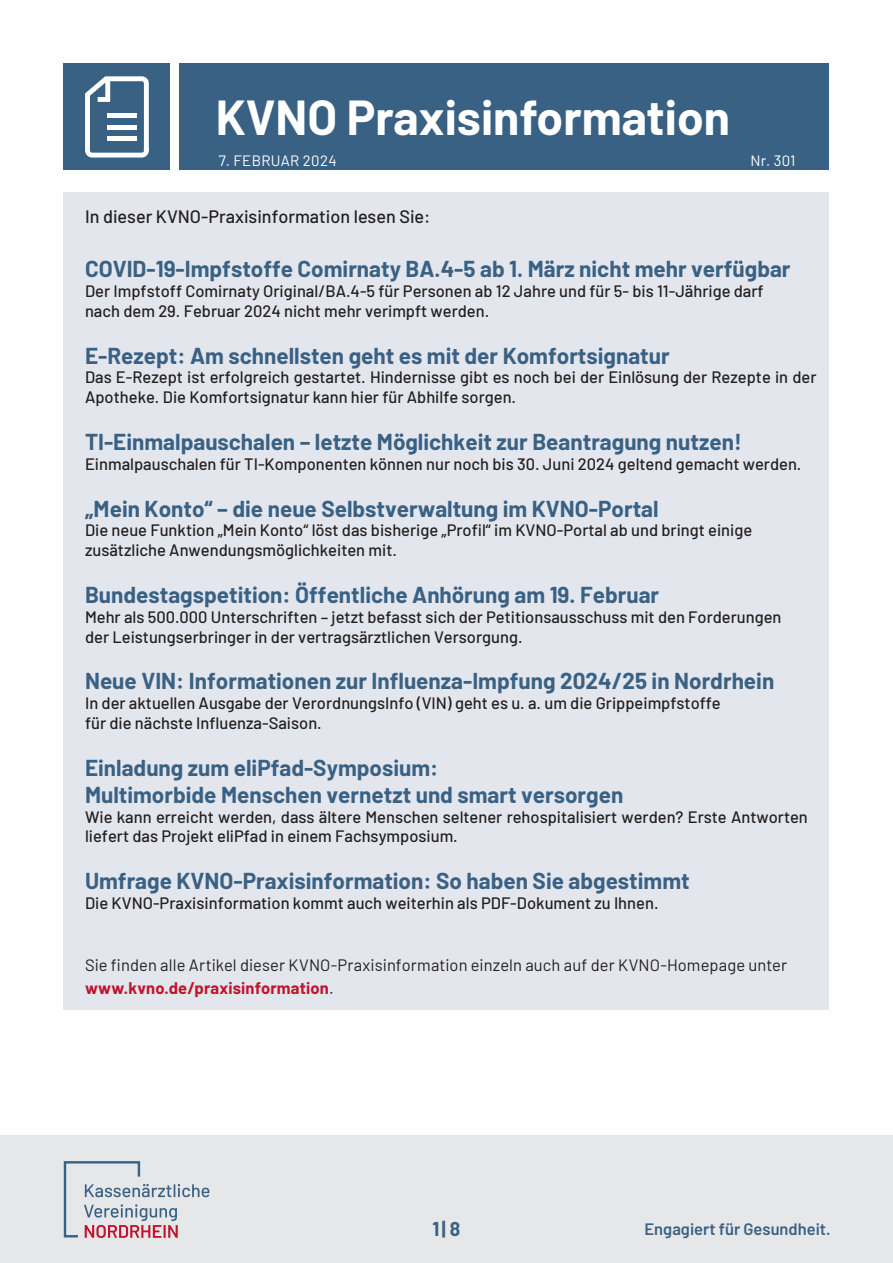
<style>
.page{position:relative;width:893px;height:1263px;background:#fff}
.page>*{position:absolute;margin:0;border:0;box-sizing:border-box;transform-origin:0 0}
.t1{font:700 48px "Barlow";color:#fff}
._1_0_-_Fließtext___11_15{font:700 22.5px "Barlow";color:#396184}
.t2{font:700 19.5px "Barlow";color:#396184}
._1_0_-_Fließtext___11_15-2{font:500 18px "Barlow";color:#231f20}
._1_0_-_Fließtext___11_15-3{font:500 16.5px/19.8px "Barlow";color:#231f20}
._1_0_-_Fließtext___11_15-4{font:16.5px/22.5px "Barlow";letter-spacing:.005em;color:#231f20}
.t3{font:600 16.5px "Barlow";color:#396184}
.t4{font:15px "Barlow";letter-spacing:.02em;color:#fff}
.s1{font-weight:700;color:#c0142e}
</style>
<div class="page">
<div style="left:180px;top:64px;width:649px;height:106px;background:#396184"></div>
<div style="left:64px;top:64px;width:106px;height:106px;background:#396184"></div>
<svg style="left:85px;top:76px;width:64px;height:82px"></svg>
<div style="left:107px;top:113px;width:30px;height:5px;background:#fff"></div>
<div style="left:107px;top:125px;width:30px;height:5px;background:#fff"></div>
<div style="left:107px;top:136px;width:30px;height:5px;background:#fff"></div>
<div style="left:0;top:1135px;width:893px;height:128px;background:#e6e7e9"></div>
<svg style="left:64px;top:1161px;width:145px;height:77px"></svg>
<div style="left:64px;top:192px;width:765px;height:818px;background:#e4e6ed"></div>
<h1 class="t1" style="left:216px;top:82px;width:516px">KVNO Praxisinformation</h1>
<p class="t4" style="left:219px;top:149px;width:119px">7. FEBRUAR 2024</p>
<p class="t4" style="left:750px;top:149px;width:47px">Nr. 301</p>
<p class="_1_0_-_Fließtext___11_15-2" style="left:85px;top:204px;width:347px">In dieser KVNO-Praxisinformation lesen Sie:</p>
<p class="_1_0_-_Fließtext___11_15" style="left:85px;top:252px;width:707px">COVID-19-Impfstoffe Comirnaty BA.4-5 ab 1. März nicht mehr verfügbar</p>
<p class="_1_0_-_Fließtext___11_15-3" style="left:85px;top:280px;width:680px">Der Impfstoff Comirnaty Original/BA.4-5 für Personen ab 12 Jahre und für 5- bis 11-Jährige darf</p>
<p class="_1_0_-_Fließtext___11_15-3" style="left:85px;top:300px;width:406px">nach dem 29. Februar 2024 nicht mehr verimpft werden.</p>
<p class="_1_0_-_Fließtext___11_15" style="left:85px;top:339px;width:586px">E-Rezept: Am schnellsten geht es mit der Komfortsignatur</p>
<p class="_1_0_-_Fließtext___11_15-3" style="left:85px;top:366px;width:733px">Das E-Rezept ist erfolgreich gestartet. Hindernisse gibt es noch bei der Einlösung der Rezepte in der<br>Apotheke. Die Komfortsignatur kann hier für Abhilfe sorgen.</p>
<p class="_1_0_-_Fließtext___11_15" style="left:85px;top:425px;width:658px">TI-Einmalpauschalen – letzte Möglichkeit zur Beantragung nutzen!</p>
<p class="_1_0_-_Fließtext___11_15-3" style="left:85px;top:453px;width:718px">Einmalpauschalen für TI-Komponenten können nur noch bis 30. Juni 2024 geltend gemacht werden.</p>
<p class="_1_0_-_Fließtext___11_15" style="left:85px;top:492px;width:575px">„Mein Konto“ – die neue Selbstverwaltung im KVNO-Portal</p>
<p class="_1_0_-_Fließtext___11_15-3" style="left:85px;top:519px;width:669px">Die neue Funktion „Mein Konto“ löst das bisherige „Profil“ im KVNO-Portal ab und bringt einige</p>
<p class="_1_0_-_Fließtext___11_15-3" style="left:85px;top:539px;width:313px">zusätzliche Anwendungsmöglichkeiten mit.</p>
<p class="_1_0_-_Fließtext___11_15" style="left:85px;top:578px;width:576px">Bundestagspetition: Öffentliche Anhörung am 19. Februar</p>
<p class="_1_0_-_Fließtext___11_15-3" style="left:85px;top:606px;width:698px">Mehr als 500.000 Unterschriften – jetzt befasst sich der Petitionsausschuss mit den Forderungen</p>
<p class="_1_0_-_Fließtext___11_15-3" style="left:85px;top:625px;width:439px">der Leistungserbringer in der vertragsärztlichen Versorgung.</p>
<p class="_1_0_-_Fließtext___11_15" style="left:85px;top:665px;width:691px">Neue VIN: Informationen zur Influenza-Impfung 2024/25 in Nordrhein</p>
<p class="_1_0_-_Fließtext___11_15-3" style="left:85px;top:692px;width:637px">In der aktuellen Ausgabe der VerordnungsInfo (VIN) geht es u. a. um die Grippeimpfstoffe</p>
<p class="_1_0_-_Fließtext___11_15-3" style="left:85px;top:712px;width:238px">für die nächste Influenza-Saison.</p>
<p class="_1_0_-_Fließtext___11_15" style="left:85px;top:751px;width:355px">Einladung zum eliPfad-Symposium:</p>
<p class="_1_0_-_Fließtext___11_15" style="left:85px;top:778px;width:540px">Multimorbide Menschen vernetzt und smart versorgen</p>
<p class="_1_0_-_Fließtext___11_15-3" style="left:85px;top:805px;width:724px">Wie kann erreicht werden, dass ältere Menschen seltener rehospitalisiert werden? Erste Antworten liefert das Projekt eliPfad in einem Fachsymposium.</p>
<p class="_1_0_-_Fließtext___11_15" style="left:85px;top:864px;width:606px">Umfrage KVNO-Praxisinformation: So haben Sie abgestimmt</p>
<p class="_1_0_-_Fließtext___11_15-3" style="left:85px;top:892px;width:575px">Die KVNO-Praxisinformation kommt auch weiterhin als PDF-Dokument zu Ihnen.</p>
<p class="_1_0_-_Fließtext___11_15-4" style="left:85px;top:953px;width:704px">Sie finden alle Artikel dieser KVNO-Praxisinformation einzeln auch auf der KVNO-Homepage unter <span class="s1">www.kvno.de/praxisinformation</span>.</p>
<p class="t2" style="left:433px;top:1214px;width:29px">1| 8</p>
<p class="t3" style="left:645px;top:1217px;width:188px">Engagiert für Gesundheit.</p>
</div>
